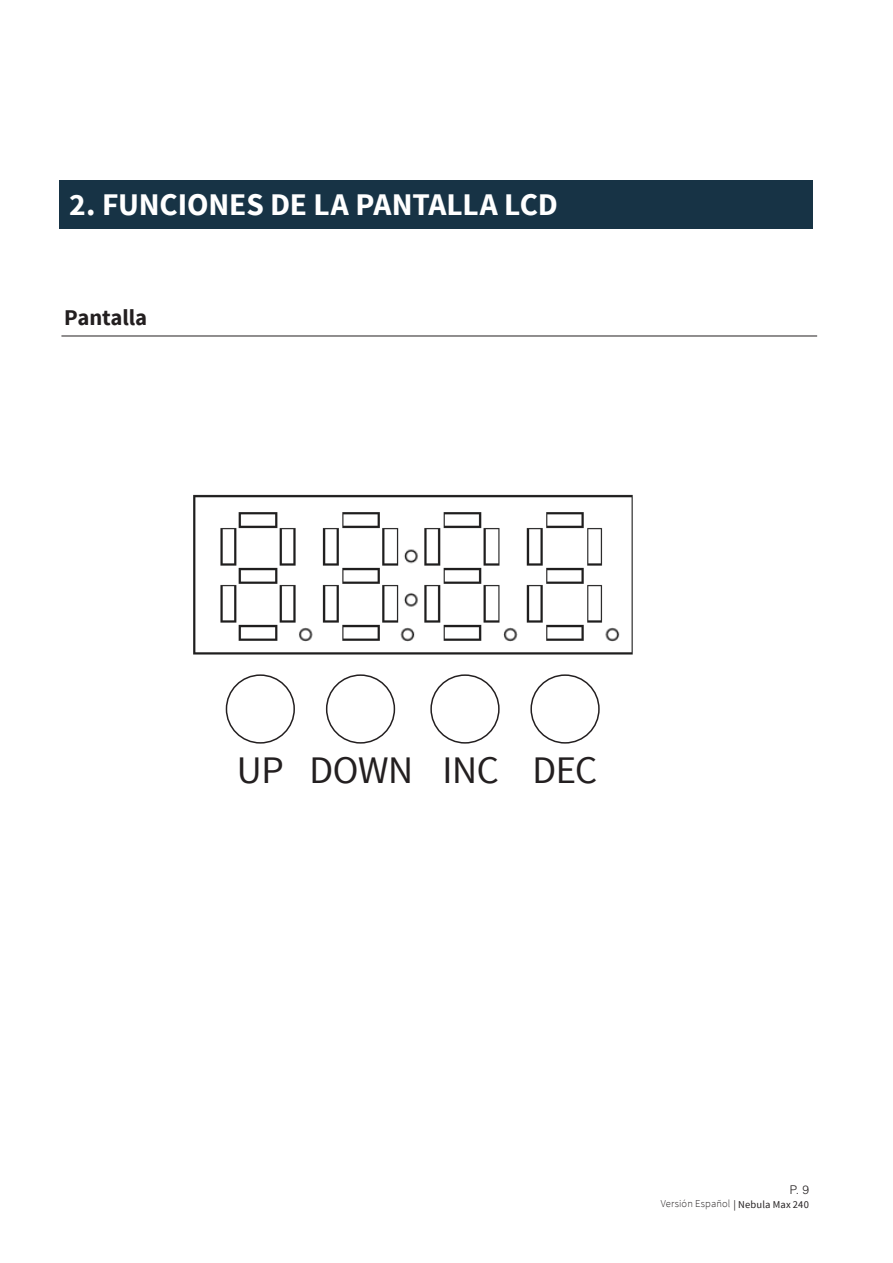
<style>
.page{position:relative;width:893px;height:1263px;background:#fff}
.page>*{position:absolute;margin:0;border:0;box-sizing:border-box;transform-origin:0 0}
.texto{font:39px "Source Sans Pro";letter-spacing:-.01em;color:#231f20}
.titulo{font:700 31.5px "Source Sans Pro";letter-spacing:-.005em;color:#fff}
.subtitulo{font:700 22.5px "Source Sans Pro";letter-spacing:-.005em;color:#231f20}
.t1{font:300 12px "Helvetica LT Std";color:#231f20}
.texto_resaltado{font:300 10.5px "Source Sans Pro";letter-spacing:.015em;color:#231f20}
.s1{font-weight:400}
</style>
<div class="page">
<img style="left:193px;top:494px;width:440px;height:161px">
<div style="left:59px;top:180px;width:754px;height:49px;background:#173345"></div>
<hr style="left:61px;top:336px;width:756px;height:1px;background:#231f20">
<div style="left:226px;top:674px;width:69px;height:70px;border:2px solid #231f20;border-radius:50%"></div>
<div style="left:326px;top:674px;width:69px;height:70px;border:2px solid #231f20;border-radius:50%"></div>
<div style="left:430px;top:674px;width:70px;height:70px;border:2px solid #231f20;border-radius:50%"></div>
<div style="left:530px;top:674px;width:70px;height:70px;border:2px solid #231f20;border-radius:50%"></div>
<p class="titulo" style="left:69px;top:184px;width:490px">2. FUNCIONES DE LA PANTALLA LCD</p>
<p class="subtitulo" style="left:64px;top:303px;width:85px">Pantalla</p>
<p class="texto" style="left:237px;top:745px;width:48px">UP</p>
<p class="texto" style="left:309px;top:745px;width:105px">DOWN</p>
<p class="texto" style="left:443px;top:745px;width:58px">INC</p>
<p class="texto" style="left:533px;top:745px;width:66px">DEC</p>
<p class="t1" style="left:790px;top:1182px;width:21px">P. 9</p>
<p class="texto_resaltado" style="left:661px;top:1197px;width:150px">Versión Español <span class="s1">| Nebula Max 240</span></p>
</div>
